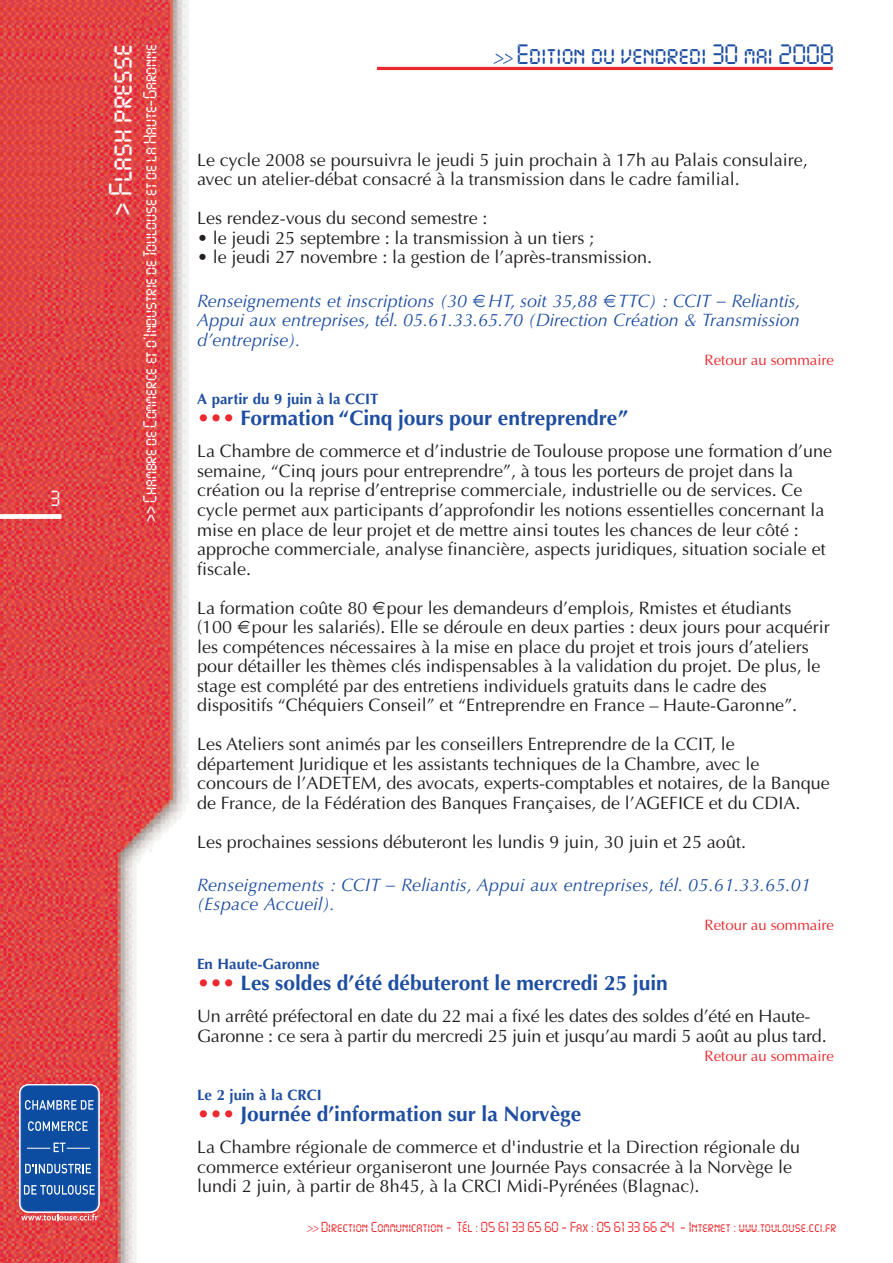
<style>
.page{position:relative;width:893px;height:1263px;background:#fff}
.page>*{position:absolute;margin:0;border:0;box-sizing:border-box;transform-origin:0 0}
.t1{font:28.5px "Digital ICG";color:#fff}
.t2{font:24.6px "Digital ICG";color:#1e4ea1}
.t3{font:700 21px "Optima";color:#1e4ea1}
.t4{font:19.2px "Digital ICG";color:#fff}
.t5{font:18px/19.5px "Optima";color:#231f20}
.t6{font:italic 18px/19.5px "Optima";letter-spacing:.01em;color:#1e4ea1;text-align:justify}
.t7{font:16.5px "Digital ICG";letter-spacing:-.01em;color:#fff}
.t8{font:700 15px "Optima";color:#1e4ea1}
.t9{font:15px "Optima";color:#ea2a2e}
.t10{font:12.75px "Digital ICG";color:#ea2a2e}
.s1{font-family:"Univers";font-weight:300;font-style:italic;font-stretch:condensed;font-size:20.7px}
.s2{color:#ea2a2e}
.s3{font-family:"Univers";font-weight:300;font-style:italic;font-stretch:condensed}
</style>
<div class="page">
<hr style="left:377px;top:67px;width:456px;height:3px;background:#ea2a2e">
<img style="left:0;top:0;width:188px;height:1263px">
<div style="left:0;top:514px;width:62px;height:5px;background:#fff"></div>
<svg style="left:19px;top:1084px;width:81px;height:136px;background:#406aac"></svg>
<p class="t4" style="left:51px;top:488px;width:11px">3</p>
<h1 class="t1" style="left:105px;top:216px;width:173px;rotate:-90deg">&gt; Flash presse</h1>
<p class="t7" style="left:141px;top:522px;width:479px;rotate:-90deg">&gt;&gt; Chambre de Commerce et d’Industrie de Toulouse et de la Haute-Garonne</p>
<h2 class="t2" style="left:493px;top:41px;width:342px"><span class="s1">&gt;&gt;</span> Edition du vendredi 30 mai 2008</h2>
<p class="t5" style="left:197px;top:150px;width:612px">Le cycle 2008 se poursuivra le jeudi 5 juin prochain à 17h au Palais consulaire, avec un atelier-débat consacré à la transmission dans le cadre familial.</p>
<p class="t5" style="left:197px;top:208px;width:292px">Les rendez-vous du second semestre :</p>
<p class="t5" style="left:197px;top:228px;width:398px">• le jeudi 25 septembre : la transmission à un tiers ;</p>
<p class="t5" style="left:197px;top:247px;width:457px">• le jeudi 27 novembre : la gestion de l’après-transmission.</p>
<p class="t6" style="left:197px;top:293px;width:605px">Renseignements et inscriptions (30 HT, soit 35,88 TTC) : CCIT – Reliantis, Appui aux entreprises, tél. 05.61.33.65.70 (Direction Création &amp; Transmission d’entreprise).</p>
<p class="t9" style="left:704px;top:351px;width:131px">Retour au sommaire</p>
<p class="t8" style="left:197px;top:393px;width:183px">A partir du 9 juin à la CCIT</p>
<p class="t3" style="left:197px;top:409px;width:432px"><span class="s2">•••</span> Formation “Cinq jours pour entreprendre”</p>
<p class="t5" style="left:197px;top:441px;width:637px">La Chambre de commerce et d’industrie de Toulouse propose une formation d’une semaine, “Cinq jours pour entreprendre”, à tous les porteurs de projet dans la création ou la reprise d’entreprise commerciale, industrielle ou de services. Ce cycle permet aux participants d’approfondir les notions essentielles concernant la mise en place de leur projet et de mettre ainsi toutes les chances de leur côté : approche commerciale, analyse financière, aspects juridiques, situation sociale et fiscale.</p>
<p class="t5" style="left:197px;top:597px;width:634px">La formation coûte 80 pour les demandeurs d’emplois, Rmistes et étudiants (100 pour les salariés). Elle se déroule en deux parties : deux jours pour acquérir les compétences nécessaires à la mise en place du projet et trois jours d’ateliers pour détailler les thèmes clés indispensables à la validation du projet. De plus, le stage est complété par des entretiens individuels gratuits dans le cadre des dispositifs “Chéquiers Conseil” et “Entreprendre en France – Haute-Garonne”.</p>
<p class="t5" style="left:197px;top:734px;width:634px">Les Ateliers sont animés par les conseillers Entreprendre de la CCIT, le département Juridique et les assistants techniques de la Chambre, avec le concours de l’ADETEM, des avocats, experts-comptables et notaires, de la Banque de France, de la Fédération des Banques Françaises, de l’AGEFICE et du CDIA.</p>
<p class="t5" style="left:197px;top:831px;width:550px">Les prochaines sessions débuteront les lundis 9 juin, 30 juin et 25 août.</p>
<p class="t6" style="left:197px;top:877px;width:615px">Renseignements : CCIT – Reliantis, Appui aux entreprises, tél. 05.61.33.65.01 (Espace Accueil).</p>
<p class="t9" style="left:704px;top:916px;width:131px">Retour au sommaire</p>
<p class="t8" style="left:197px;top:957px;width:124px">En Haute-Garonne</p>
<p class="t3" style="left:197px;top:974px;width:472px"><span class="s2">•••</span> Les soldes d’été débuteront le mercredi 25 juin</p>
<p class="t5" style="left:197px;top:1006px;width:631px">Un arrêté préfectoral en date du 22 mai a fixé les dates des soldes d’été en Haute-<br>Garonne : ce sera à partir du mercredi 25 juin et jusqu’au mardi 5 août au plus tard.</p>
<p class="t9" style="left:704px;top:1047px;width:131px">Retour au sommaire</p>
<p class="t8" style="left:197px;top:1089px;width:126px">Le 2 juin à la CRCI</p>
<p class="t3" style="left:197px;top:1105px;width:386px"><span class="s2">•••</span> Journée d’information sur la Norvège</p>
<p class="t5" style="left:197px;top:1137px;width:605px">La Chambre régionale de commerce et d'industrie et la Direction régionale du commerce extérieur organiseront une Journée Pays consacrée à la Norvège le lundi 2 juin, à partir de 8h45, à la CRCI Midi-Pyrénées (Blagnac).</p>
<p class="t10" style="left:307px;top:1220px;width:531px"><span class="s3">&gt;&gt;</span> Direction Communication - Tél : 05 61 33 65 60 - Fax : 05 61 33 66 24 - Internet : www.toulouse.cci.fr</p>
</div>
